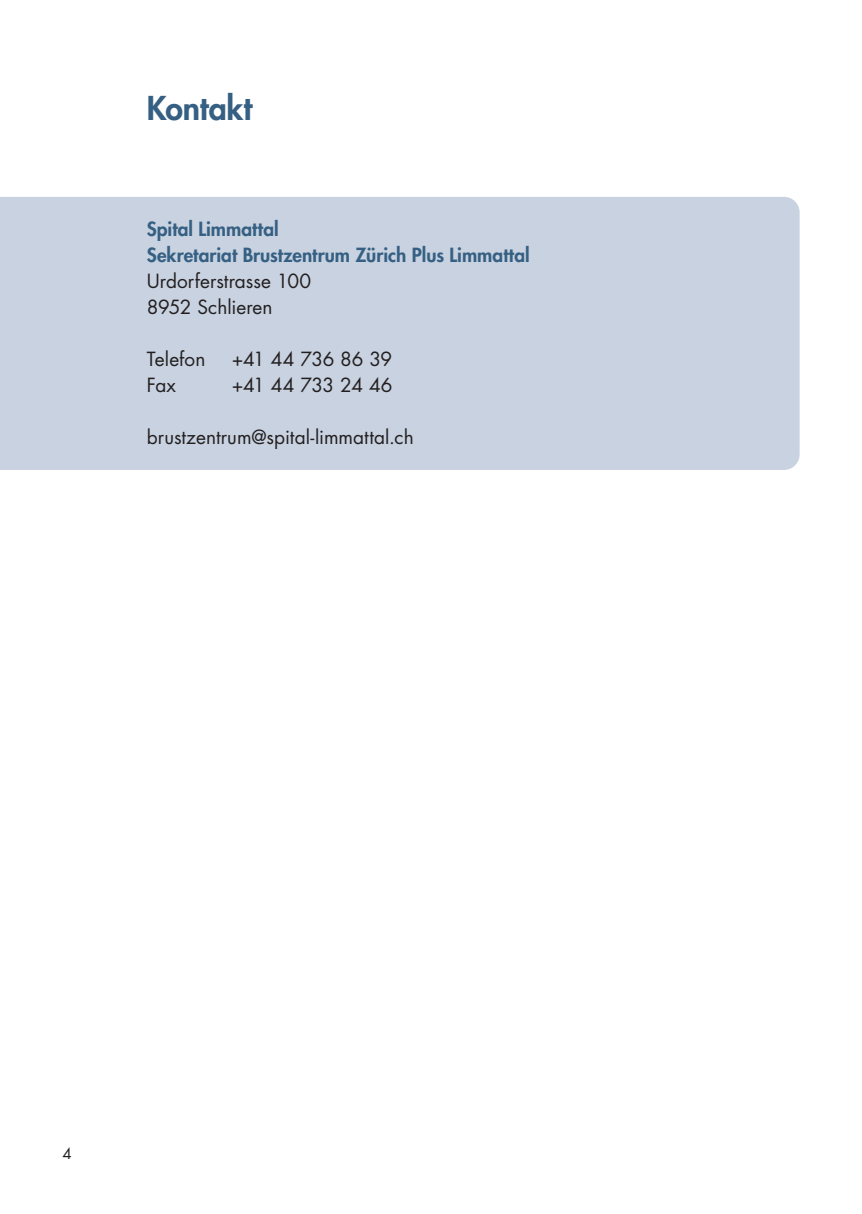
<style>
.page{position:relative;width:862px;height:1214px;background:#fff}
.page>*{position:absolute;margin:0;border:0;box-sizing:border-box;transform-origin:0 0}
.t1{font:800 32px "Futura Std";letter-spacing:-.01em;color:#366083}
.t2{font:19px/26px "Futura Std";color:#231f20}
.t3{font:800 19px/26px "Futura Std";color:#366083}
.t4{font:19px "Futura Std";letter-spacing:-.025em;color:#231f20}
.t5{font:15px "Futura Std";color:#231f20}
</style>
<div class="page">
<div style="left:0;top:197px;width:799px;height:273px;background:#c8d2e0"></div>
<h1 class="t1" style="left:147px;top:88px;width:107px">Kontakt</h1>
<p class="t3" style="left:147px;top:216px;width:384px">Spital Limmattal<br>Sekretariat Brustzentrum Zürich Plus Limmattal</p>
<p class="t2" style="left:147px;top:268px;width:166px">Urdorferstrasse 100<br>8952 Schlieren</p>
<p class="t2" style="left:147px;top:346px;width:60px">Telefon</p>
<p class="t4" style="left:232px;top:347px;width:162px">+41 44 736 86 39</p>
<p class="t2" style="left:147px;top:372px;width:31px">Fax</p>
<p class="t4" style="left:232px;top:373px;width:162px">+41 44 733 24 46</p>
<p class="t2" style="left:147px;top:424px;width:268px">brustzentrum@spital-limmattal.ch</p>
<p class="t5" style="left:62px;top:1144px;width:11px">4</p>
</div>
